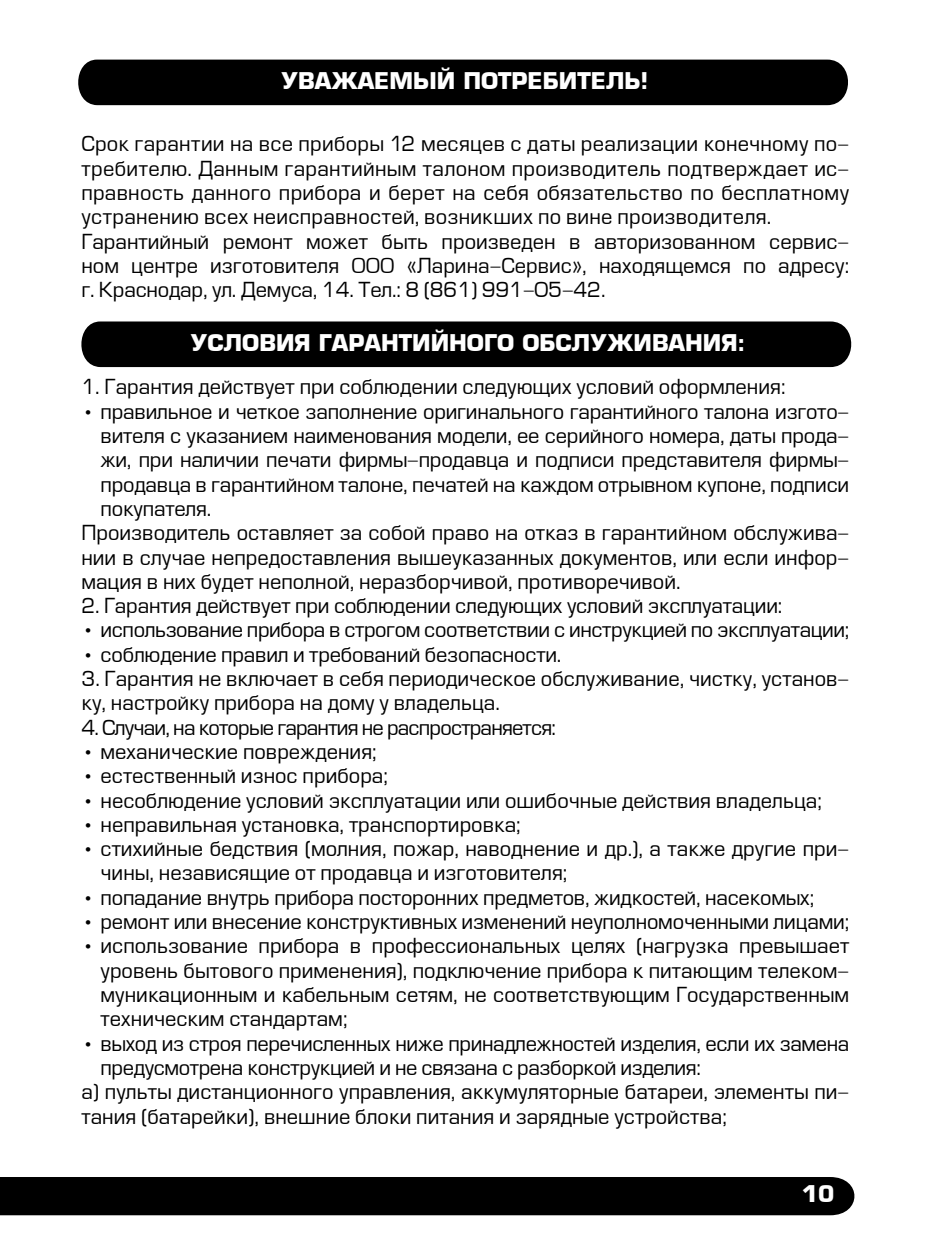
<style>
.page{position:relative;width:932px;height:1244px;background:#fff}
.page>*{position:absolute;margin:0;border:0;box-sizing:border-box;transform-origin:0 0}
.t1{font:700 22.5px "Europe";color:#fff}
.t2{font:700 22.5px "Europe";color:#fff}
.t3{font:20.25px/24.3px "Europe Normal";color:#000}
.t4{font:20.25px "Europe Normal";letter-spacing:-.02em;color:#000}
.t5{font:20.25px "Europe Normal";letter-spacing:-.04em;color:#000}
</style>
<div class="page">
<div style="left:0;top:1177px;width:855px;height:38px;background:#000"></div>
<div style="left:78px;top:59px;width:770px;height:46px;background:#000"></div>
<div style="left:81px;top:321px;width:771px;height:46px;background:#000"></div>
<p class="t1" style="left:281px;top:67px;width:368px">УВАЖАЕМЫЙ ПОТРЕБИТЕЛЬ!</p>
<p class="t3" style="left:81px;top:133px;width:769px">Срок гарантии на все приборы 12 месяцев с даты реализации конечному по&shy;требителю. Данным гарантийным талоном производитель подтверждает ис&shy;правность данного прибора и берет на себя обязательство по бесплатному устранению всех неисправностей, возникших по вине производителя.<br>Гарантийный ремонт может быть произведен в авторизованном сервис&shy;ном центре изготовителя ООО «Ларина-Сервис», находящемся по адресу: г. Краснодар, ул. Демуса, 14. Тел.: 8 (861) 991-05-42.</p>
<p class="t1" style="left:191px;top:329px;width:556px">УСЛОВИЯ ГАРАНТИЙНОГО ОБСЛУЖИВАНИЯ:</p>
<p class="t3" style="left:81px;top:376px;width:705px">1. Гарантия действует при соблюдении следующих условий оформления:</p>
<p class="t3" style="left:81px;top:400px;width:769px">• правильное и четкое заполнение оригинального гарантийного талона изгото-</p>
<p class="t3" style="left:100px;top:424px;width:750px">вителя с указанием наименования модели, ее серийного номера, даты прода-</p>
<p class="t3" style="left:100px;top:448px;width:750px">жи, при наличии печати фирмы-продавца и подписи представителя фирмы-</p>
<p class="t3" style="left:100px;top:473px;width:750px">продавца в гарантийном талоне, печатей на каждом отрывном купоне, подписи</p>
<p class="t3" style="left:100px;top:497px;width:112px">покупателя.</p>
<p class="t3" style="left:81px;top:521px;width:769px">Производитель оставляет за собой право на отказ в гарантийном обслужива-</p>
<p class="t3" style="left:81px;top:546px;width:769px">нии в случае непредоставления вышеуказанных документов, или если инфор-</p>
<p class="t3" style="left:81px;top:570px;width:600px">мация в них будет неполной, неразборчивой, противоречивой.</p>
<p class="t3" style="left:81px;top:594px;width:702px">2. Гарантия действует при соблюдении следующих условий эксплуатации:</p>
<p class="t4" style="left:81px;top:619px;width:769px">• использование прибора в строгом соответствии с инструкцией по эксплуатации;</p>
<p class="t3" style="left:81px;top:643px;width:481px">• соблюдение правил и требований безопасности.</p>
<p class="t3" style="left:81px;top:667px;width:769px">3. Гарантия не включает в себя периодическое обслуживание, чистку, установ&shy;ку, настройку прибора на дому у владельца.</p>
<p class="t5" style="left:81px;top:717px;width:476px">4. Случаи, на которые гарантия не распространяется:</p>
<p class="t3" style="left:81px;top:740px;width:297px">• механические повреждения;</p>
<p class="t3" style="left:81px;top:764px;width:308px">• естественный износ прибора;</p>
<p class="t3" style="left:81px;top:789px;width:741px">• несоблюдение условий эксплуатации или ошибочные действия владельца;</p>
<p class="t3" style="left:81px;top:813px;width:440px">• неправильная установка, транспортировка;</p>
<p class="t3" style="left:100px;top:837px;width:750px;text-indent:-19px">• стихийные бедствия (молния, пожар, наводнение и др.), а также другие при&shy;чины, независящие от продавца и изготовителя;</p>
<p class="t3" style="left:81px;top:886px;width:734px">• попадание внутрь прибора посторонних предметов, жидкостей, насекомых;</p>
<p class="t3" style="left:81px;top:910px;width:769px">• ремонт или внесение конструктивных изменений неуполномоченными лицами;</p>
<p class="t3" style="left:100px;top:934px;width:750px;text-align:justify;text-indent:-19px">• использование прибора в профессиональных целях (нагрузка превышает уровень бытового применения), подключение прибора к питающим телеком&shy;муникационным и кабельным сетям, не соответствующим Государственным техническим стандартам;</p>
<p class="t4" style="left:81px;top:1032px;width:769px">• выход из строя перечисленных ниже принадлежностей изделия, если их замена</p>
<p class="t4" style="left:100px;top:1057px;width:601px">предусмотрена конструкцией и не связана с разборкой изделия:</p>
<p class="t3" style="left:81px;top:1080px;width:769px">а) пульты дистанционного управления, аккумуляторные батареи, элементы пи-</p>
<p class="t3" style="left:81px;top:1105px;width:646px">тания (батарейки), внешние блоки питания и зарядные устройства;</p>
<p class="t2" style="left:801px;top:1181px;width:34px">10</p>
</div>
